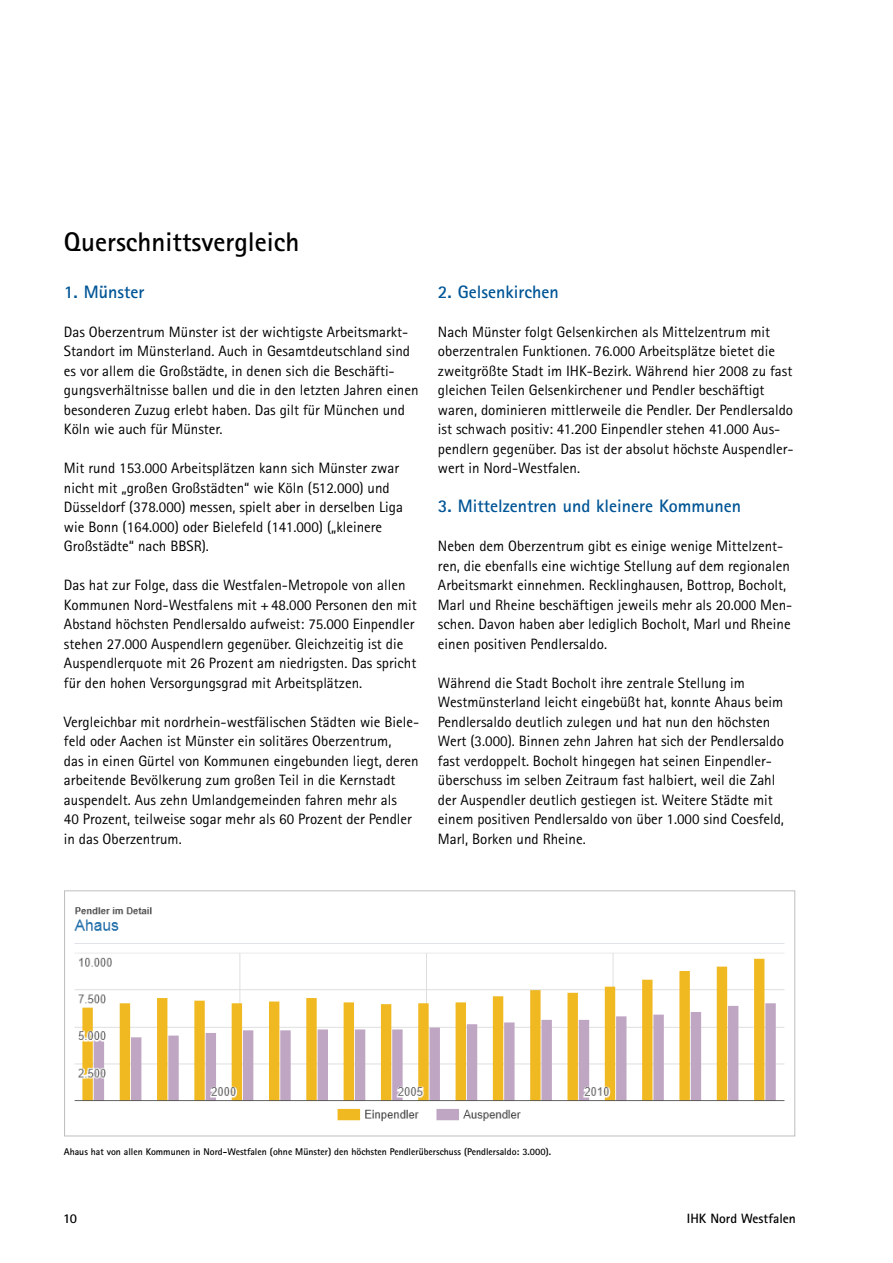
<style>
.page{position:relative;width:893px;height:1263px;background:#fff}
.page>*{position:absolute;margin:0;border:0;box-sizing:border-box;transform-origin:0 0}
.t1{font:700 27px "Rotis Sans Serif";color:#000}
.t2{font:700 18px "Rotis Sans Serif";color:#005596}
.t3{font:15px/19.5px "Rotis Sans Serif";color:#000}
.t4{font:700 13.5px "Rotis Sans Serif";color:#000}
.t5{font:700 9.75px "Rotis Sans Serif";color:#000}
</style>
<div class="page">
<img style="left:74px;top:907px;width:711px;height:215px">
<div style="left:64px;top:890px;width:731px;height:246px;border:1px solid #bcbec0"></div>
<h1 class="t1" style="left:64px;top:225px;width:237px">Querschnittsvergleich</h1>
<p class="t2" style="left:64px;top:281px;width:82px">1. Münster</p>
<p class="t3" style="left:64px;top:322px;width:356px">Das Oberzentrum Münster ist der wichtigste Arbeitsmarkt-Standort im Münsterland. Auch in Gesamtdeutschland sind es vor allem die Großstädte, in denen sich die Beschäfti&shy;gungsverhältnisse ballen und die in den letzten Jahren einen besonderen Zuzug erlebt haben. Das gilt für München und Köln wie auch für Münster.</p>
<p class="t3" style="left:64px;top:458px;width:341px">Mit rund 153.000 Arbeitsplätzen kann sich Münster zwar nicht mit „großen Großstädten“ wie Köln (512.000) und Düsseldorf (378.000) messen, spielt aber in derselben Liga wie Bonn (164.000) oder Bielefeld (141.000) („kleinere Großstädte“ nach BBSR).</p>
<p class="t3" style="left:64px;top:575px;width:354px">Das hat zur Folge, dass die Westfalen-Metropole von allen Kommunen Nord-Westfalens mit +48.000 Personen den mit Abstand höchsten Pendlersaldo aufweist: 75.000 Einpendler stehen 27.000 Auspendlern gegenüber. Gleichzeitig ist die Auspendlerquote mit 26 Prozent am niedrigsten. Das spricht für den hohen Versorgungsgrad mit Arbeitsplätzen.</p>
<p class="t3" style="left:64px;top:712px;width:357px">Vergleichbar mit nordrhein-westfälischen Städten wie Biele&shy;feld oder Aachen ist Münster ein solitäres Oberzentrum,<br>das in einen Gürtel von Kommunen eingebunden liegt, deren arbeitende Bevölkerung zum großen Teil in die Kernstadt auspendelt. Aus zehn Umlandgemeinden fahren mehr als<br>40 Prozent, teilweise sogar mehr als 60 Prozent der Pendler in das Oberzentrum.</p>
<p class="t2" style="left:438px;top:280px;width:122px">2. Gelsenkirchen</p>
<p class="t3" style="left:438px;top:322px;width:357px">Nach Münster folgt Gelsenkirchen als Mittelzentrum mit oberzentralen Funktionen. 76.000 Arbeitsplätze bietet die zweitgrößte Stadt im IHK-Bezirk. Während hier 2008 zu fast gleichen Teilen Gelsenkirchener und Pendler beschäftigt waren, dominieren mittlerweile die Pendler. Der Pendlersaldo ist schwach positiv: 41.200 Einpendler stehen 41.000 Aus&shy;pendlern gegenüber. Das ist der absolut höchste Auspendler&shy;wert in Nord-Westfalen.</p>
<p class="t2" style="left:438px;top:495px;width:305px">3. Mittelzentren und kleinere Kommunen</p>
<p class="t3" style="left:438px;top:536px;width:356px">Neben dem Oberzentrum gibt es einige wenige Mittelzent&shy;ren, die ebenfalls eine wichtige Stellung auf dem regionalen Arbeitsmarkt einnehmen. Recklinghausen, Bottrop, Bocholt, Marl und Rheine beschäftigen jeweils mehr als 20.000 Men&shy;schen. Davon haben aber lediglich Bocholt, Marl und Rheine einen positiven Pendlersaldo.</p>
<p class="t3" style="left:438px;top:673px;width:348px">Während die Stadt Bocholt ihre zentrale Stellung im Westmünsterland leicht eingebüßt hat, konnte Ahaus beim Pendlersaldo deutlich zulegen und hat nun den höchsten Wert (3.000). Binnen zehn Jahren hat sich der Pendlersaldo fast verdoppelt. Bocholt hingegen hat seinen Einpendler&shy;überschuss im selben Zeitraum fast halbiert, weil die Zahl der Auspendler deutlich gestiegen ist. Weitere Städte mit einem positiven Pendlersaldo von über 1.000 sind Coesfeld, Marl, Borken und Rheine.</p>
<p class="t5" style="left:64px;top:1145px;width:489px">Ahaus hat von allen Kommunen in Nord-Westfalen (ohne Münster) den höchsten Pendlerüberschuss (Pendlersaldo: 3.000).</p>
<p class="t4" style="left:63px;top:1210px;width:15px">10</p>
<p class="t4" style="left:687px;top:1210px;width:110px">IHK Nord Westfalen</p>
</div>
